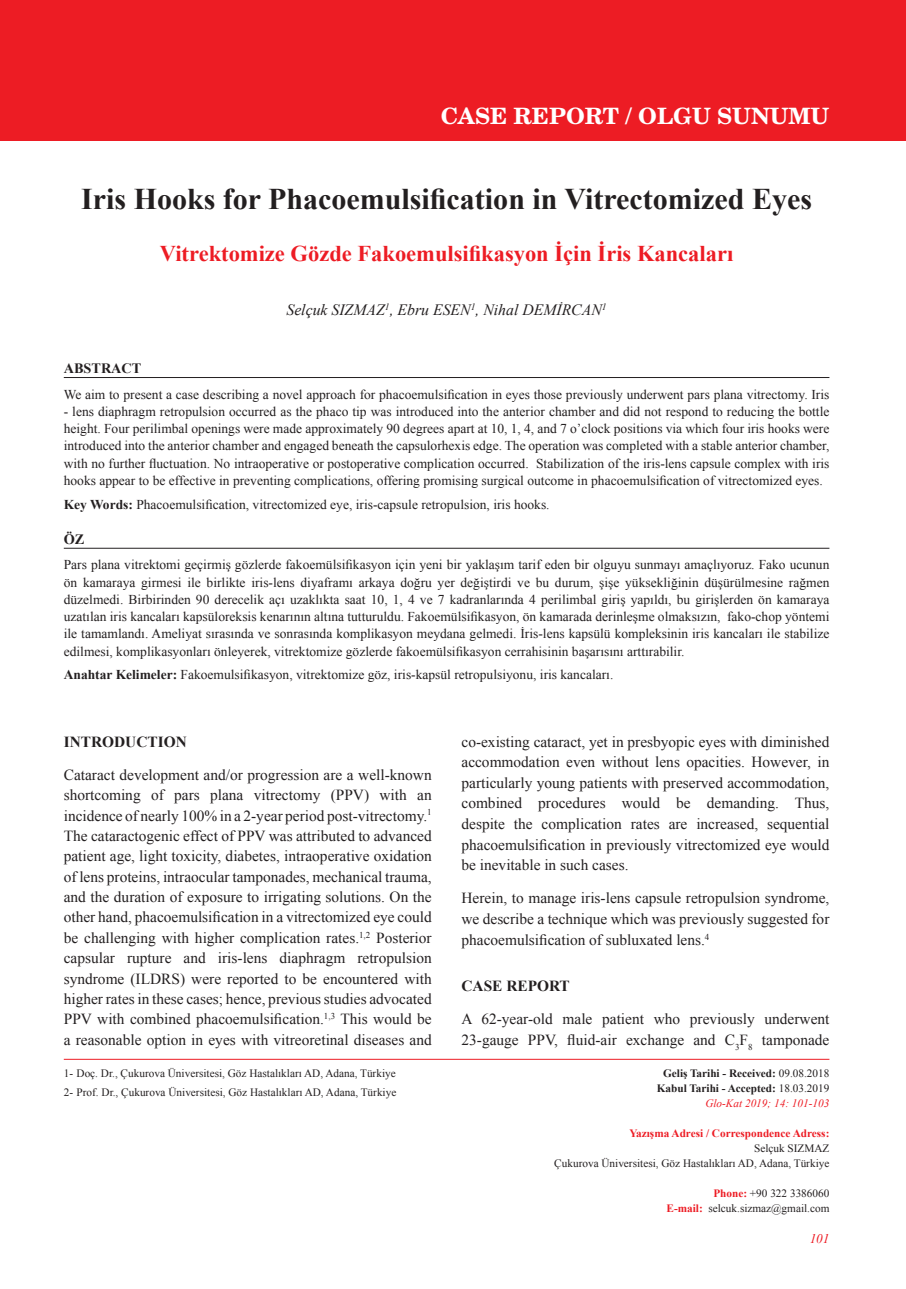
<style>
.page{position:relative;width:906px;height:1289px;background:#fff}
.page>*{position:absolute;margin:0;border:0;box-sizing:border-box;transform-origin:0 0}
.t1{font:700 30px "Times New Roman";color:#231f20}
.t2{font:700 22.5px "Times New Roman";color:#ed1c24}
.t3{font:700 22.5px "Te X Gyre Schola";color:#fff}
.t4{font:italic 15.75px "Times New Roman";color:#231f20}
.t5{font:15.3px/20.4px "Times New Roman";color:#231f20;text-align:justify}
.t6{font:700 15.3px "Times New Roman";color:#231f20}
.t7{font:700 14.25px "Times New Roman";color:#231f20}
.t8{font:13.5px/17.2px "Times New Roman";color:#231f20;text-align:justify}
.t9{font:italic 13.2px "Times New Roman";color:#ed1c24}
.t10{font:11.25px/15px "Times New Roman";color:#231f20;text-align:right}
.t11{font:700 11.25px/15px "Times New Roman";color:#231f20;text-align:right}
.t12{font:700 11.25px "Times New Roman";color:#ed1c24}
.s1{font-weight:700}
.s2{font-size:13.35px}
.s3{font-weight:400}
.s4{font-weight:400;font-style:italic;color:#ed1c24}
.s5{font-weight:700;color:#ed1c24}
</style>
<div class="page">
<div style="left:0;top:0;width:906px;height:140px;background:#ed1c24"></div>
<hr style="left:64px;top:1058px;width:765px;height:1px;background:#ed1c24">
<hr style="left:64px;top:377px;width:765px;height:1px;background:#231f20">
<hr style="left:64px;top:548px;width:765px;height:1px;background:#231f20">
<h2 class="t3" style="left:441px;top:106px;width:390px">CASE REPORT / OLGU SUNUMU</h2>
<h1 class="t1" style="left:81px;top:182px;width:732px">Iris Hooks for Phacoemulsification in Vitrectomized Eyes</h1>
<h2 class="t2" style="left:160px;top:241px;width:575px">Vitrektomize Gözde Fakoemulsifikasyon İçin İris Kancaları</h2>
<p class="t4" style="left:286px;top:301px;width:322px">Selçuk SIZMAZ<sup>1</sup>, Ebru ESEN<sup>1</sup>, Nihal DEMİRCAN<sup>1</sup></p>
<p class="t7" style="left:64px;top:360px;width:79px">ABSTRACT</p>
<p class="t8" style="left:64px;top:385px;width:767px">We aim to present a case describing a novel approach for phacoemulsification in eyes those previously underwent pars plana vitrectomy. Iris</p>
<p class="t8" style="left:64px;top:403px;width:767px">- lens diaphragm retropulsion occurred as the phaco tip was introduced into the anterior chamber and did not respond to reducing the bottle height. Four perilimbal openings were made approximately 90 degrees apart at 10, 1, 4, and 7 o’clock positions via which four iris hooks were introduced into the anterior chamber and engaged beneath the capsulorhexis edge. The operation was completed with a stable anterior chamber, with no further fluctuation. No intraoperative or postoperative complication occurred. Stabilization of the iris-lens capsule complex with iris hooks appear to be effective in preventing complications, offering promising surgical outcome in phacoemulsification of vitrectomized eyes.</p>
<p class="t8" style="left:64px;top:495px;width:487px"><span class="s1">Key Words:</span> Phacoemulsification, vitrectomized eye, iris-capsule retropulsion, iris hooks<span class="s2">.</span></p>
<p class="t7" style="left:64px;top:531px;width:22px">ÖZ</p>
<p class="t8" style="left:64px;top:556px;width:767px">Pars plana vitrektomi geçirmiş gözlerde fakoemülsifikasyon için yeni bir yaklaşım tarif eden bir olguyu sunmayı amaçlıyoruz. Fako ucunun ön kamaraya girmesi ile birlikte iris-lens diyaframı arkaya doğru yer değiştirdi ve bu durum, şişe yüksekliğinin düşürülmesine rağmen düzelmedi. Birbirinden 90 derecelik açı uzaklıkta saat 10, 1, 4 ve 7 kadranlarında 4 perilimbal giriş yapıldı, bu girişlerden ön kamaraya uzatılan iris kancaları kapsüloreksis kenarının altına tutturuldu. Fakoemülsifikasyon, ön kamarada derinleşme olmaksızın, fako-chop yöntemi ile tamamlandı. Ameliyat sırasında ve sonrasında komplikasyon meydana gelmedi. İris-lens kapsülü kompleksinin iris kancaları ile stabilize edilmesi, komplikasyonları önleyerek, vitrektomize gözlerde fakoemülsifikasyon cerrahisinin başarısını arttırabilir.</p>
<p class="t8" style="left:64px;top:666px;width:551px"><span class="s1">Anahtar Kelimeler:</span> Fakoemulsifikasyon, vitrektomize göz, iris-kapsül retropulsiyonu, iris kancaları<span class="s2">.</span></p>
<p class="t6" style="left:64px;top:733px;width:124px">INTRODUCTION</p>
<p class="t5" style="left:64px;top:764px;width:369px">Cataract development and/or progression are a well-known shortcoming of pars plana vitrectomy (PPV) with an incidence of nearly 100% in a 2-year period post-vitrectomy.<sup>1<br></sup>The cataractogenic effect of PPV was attributed to advanced patient age, light toxicity, diabetes, intraoperative oxidation of lens proteins, intraocular tamponades, mechanical trauma, and the duration of exposure to irrigating solutions. On the other hand, phacoemulsification in a vitrectomized eye could be challenging with higher complication rates.<sup>1,2</sup> Posterior capsular rupture and iris-lens diaphragm retropulsion syndrome (ILDRS) were reported to be encountered with higher rates in these cases; hence, previous studies advocated PPV with combined phacoemulsification.<sup>1,3</sup> This would be a reasonable option in eyes with vitreoretinal diseases and</p>
<p class="t5" style="left:461px;top:731px;width:369px">co-existing cataract, yet in presbyopic eyes with diminished accommodation even without lens opacities. However, in particularly young patients with preserved accommodation, combined procedures would be demanding. Thus, despite the complication rates are increased, sequential phacoemulsification in previously vitrectomized eye would be inevitable in such cases.</p>
<p class="t5" style="left:461px;top:888px;width:369px">Herein, to manage iris-lens capsule retropulsion syndrome, we describe a technique which was previously suggested for phacoemulsification of subluxated lens.<sup>4</sup></p>
<p class="t6" style="left:461px;top:977px;width:110px">CASE REPORT</p>
<p class="t5" style="left:461px;top:1008px;width:369px">A 62-year-old male patient who previously underwent<br>23-gauge PPV, fluid-air exchange and C<sub>3</sub>F<sub>8</sub> tamponade</p>
<p class="t10" style="left:64px;top:1063px;width:334px;line-height:19.2px;text-align:left">1- Doç. Dr., Çukurova Üniversitesi, Göz Hastalıkları AD, Adana, Türkiye<br>2- Prof. Dr., Çukurova Üniversitesi, Göz Hastalıkları AD, Adana, Türkiye</p>
<p class="t11" style="left:657px;top:1065px;width:174px">Geliş Tarihi - Received: <span class="s3">09.08.2018<br></span>Kabul Tarihi - Accepted: <span class="s3">18.03.2019<br></span><span class="s4">Glo-Kat 2019; 14: 101-103</span></p>
<p class="t12" style="left:629px;top:1126px;width:201px">Yazışma Adresi / Correspondence Adress:</p>
<p class="t10" style="left:554px;top:1140px;width:277px">Selçuk SIZMAZ<br>Çukurova Üniversitesi, Göz Hastalıkları AD, Adana, Türkiye</p>
<p class="t10" style="left:666px;top:1185px;width:164px"><span class="s5">Phone:</span> +90 322 3386060<br><span class="s5">E-mail:</span> selcuk.sizmaz@gmail.com</p>
<p class="t9" style="left:809px;top:1230px;width:21px">101</p>
</div>
